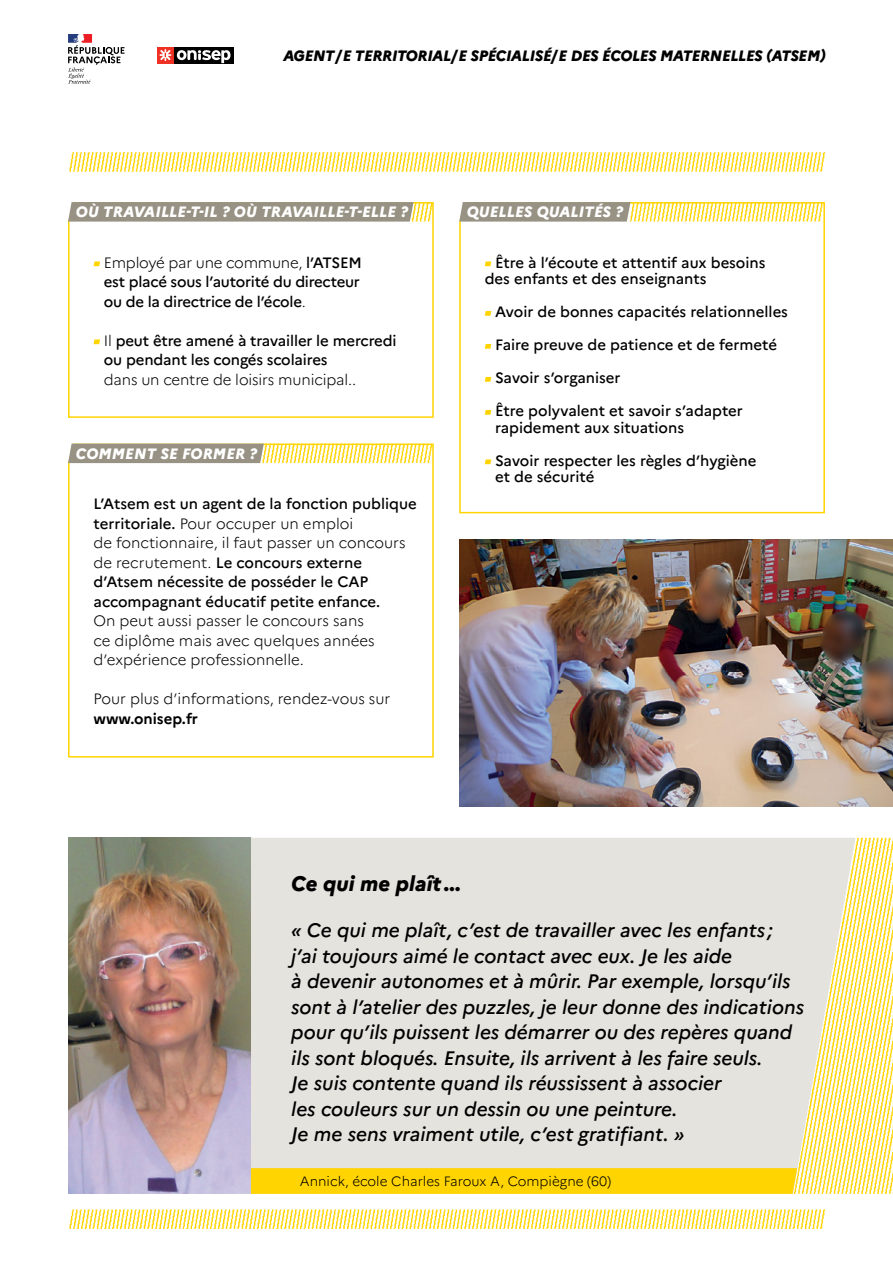
<style>
.page{position:relative;width:893px;height:1263px;background:#fff}
.page>*{position:absolute;margin:0;border:0;box-sizing:border-box;transform-origin:0 0}
.t1{font:italic 800 21px "Marianne";color:#000}
.t2{font:italic 500 19.5px/25.5px "Marianne";color:#000}
.t3{font:500 15px/19.5px "Marianne";color:#000}
.t4{font:300 15px/19.5px "Marianne";color:#000}
.t5{font:italic 800 15px "Marianne";letter-spacing:.01em;color:#fff}
.t6{font:italic 800 15px "Marianne";letter-spacing:-.02em;color:#000}
.t7{font:700 15px "Marianne";color:#000}
.t8{font:300 13.5px "Marianne";color:#000}
.s1{font-weight:300}
</style>
<div class="page">
<div style="left:251px;top:838px;width:542px;height:330px;background:#e5e3de"></div>
<img style="left:793px;top:838px;width:100px;height:356px">
<svg style="left:251px;top:1168px;width:546px;height:26px;background:#fed402"></svg>
<div style="left:173px;top:47px;width:61px;height:16px;background:#000"></div>
<svg style="left:177px;top:50px;width:53px;height:13px"></svg>
<div style="left:157px;top:47px;width:16px;height:16px;background:#ee3124"></div>
<svg style="left:159px;top:49px;width:12px;height:12px"></svg>
<svg style="left:68px;top:34px;width:56px;height:50px"></svg>
<img style="left:69px;top:152px;width:757px;height:20px">
<img style="left:69px;top:1209px;width:757px;height:20px">
<svg style="left:68px;top:222px;width:366px;height:196px"></svg>
<svg style="left:68px;top:443px;width:366px;height:315px"></svg>
<svg style="left:459px;top:202px;width:366px;height:312px"></svg>
<div style="left:68px;top:444px;width:193px;height:19px;background:#979284"></div>
<img style="left:261px;top:444px;width:172px;height:19px">
<div style="left:68px;top:202px;width:343px;height:20px;background:#979284"></div>
<img style="left:411px;top:202px;width:23px;height:20px">
<div style="left:459px;top:202px;width:171px;height:20px;background:#979284"></div>
<img style="left:629px;top:202px;width:195px;height:19px">
<img style="left:459px;top:539px;width:434px;height:268px">
<img style="left:68px;top:838px;width:183px;height:356px">
<svg style="left:94px;top:261px;width:6px;height:5px"></svg>
<svg style="left:94px;top:339px;width:6px;height:5px"></svg>
<svg style="left:485px;top:261px;width:6px;height:5px"></svg>
<svg style="left:485px;top:311px;width:6px;height:5px"></svg>
<svg style="left:485px;top:344px;width:6px;height:5px"></svg>
<svg style="left:485px;top:377px;width:6px;height:5px"></svg>
<svg style="left:485px;top:410px;width:6px;height:5px"></svg>
<svg style="left:485px;top:459px;width:6px;height:5px"></svg>
<p class="t6" style="left:283px;top:46px;width:544px">AGENT/E TERRITORIA L/E SPÉCIA LISÉ/E DES ÉCOLES MATERNELLES (ATSEM)</p>
<p class="t5" style="left:76px;top:203px;width:334px">OÙ TRAVA ILLE-T-IL ? OÙ TRAVA ILLE-T-ELLE ?</p>
<p class="t3" style="left:104px;top:253px;width:260px"><span class="s1">Employé par une commune,</span> l’Atsem est placé sous l’autorité du directeur ou de la directrice de l’école<span class="s1">.</span></p>
<p class="t3" style="left:104px;top:331px;width:294px"><span class="s1">Il</span> peut être amené à travailler le mercredi ou pendant les congés scolaires</p>
<p class="t4" style="left:104px;top:370px;width:254px">dans un centre de loisirs municipal..</p>
<p class="t5" style="left:76px;top:444px;width:13px">COMMENT</p>
<p class="t5" style="left:160px;top:444px;width:42px">SE FORMER</p>
<p class="t5" style="left:250px;top:444px;width:9px">?</p>
<p class="t3" style="left:94px;top:494px;width:325px">L’Atsem est un agent de la fonction publique territoriale. <span class="s1">Pour occuper un emploi<br>de fonctionnaire, il faut passer un concours de recrutement.</span> Le concours externe d’Atsem nécessite de posséder le CAP accompagnant éducatif petite enfance.</p>
<p class="t4" style="left:94px;top:611px;width:283px">On peut aussi passer le concours sans ce diplôme mais avec quelques années d’expérience professionnelle.</p>
<p class="t4" style="left:94px;top:689px;width:298px">Pour plus d’informations, rendez-vous sur</p>
<p class="t7" style="left:94px;top:709px;width:106px">www.onisep.fr</p>
<p class="t5" style="left:467px;top:203px;width:158px">QUELLES QUA LITÉS ?</p>
<p class="t3" style="left:485px;top:254px;width:282px;line-height:16.5px;text-indent:10px">Être à l’écoute et attentif aux besoins des enfants et des enseignants</p>
<p class="t3" style="left:495px;top:302px;width:294px">Avoir de bonnes capacités relationnelles</p>
<p class="t3" style="left:495px;top:335px;width:283px">Faire preuve de patience et de fermeté</p>
<p class="t3" style="left:495px;top:368px;width:127px">Savoir s’organiser</p>
<p class="t3" style="left:495px;top:403px;width:249px;line-height:16.5px">Être polyvalent et savoir s’adapter rapidement aux situations</p>
<p class="t3" style="left:495px;top:452px;width:263px;line-height:16.5px">Savoir respecter les règles d’hygiène et de sécurité</p>
<h1 class="t1" style="left:291px;top:870px;width:171px">CE QUI ME PLAÎT ...</h1>
<p class="t2" style="left:291px;top:918px;width:514px">« Ce qui me plaît, c’est de travailler avec les enfants ;<br>j’ai toujours aimé le contact avec eux. Je les aide<br>à devenir autonomes et à mûrir. Par exemple, lorsqu’ils sont à l’atelier des puzzles, je leur donne des indications pour qu’ils puissent les démarrer ou des repères quand ils sont bloqués. Ensuite, ils arrivent à les faire seuls.<br>Je suis contente quand ils réussissent à associer<br>les couleurs sur un dessin ou une peinture.<br>Je me sens vraiment utile, c’est gratifiant. »</p>
<p class="t8" style="left:300px;top:1173px;width:313px">Annick, école Charles Faroux A, Compiègne (60)</p>
</div>
